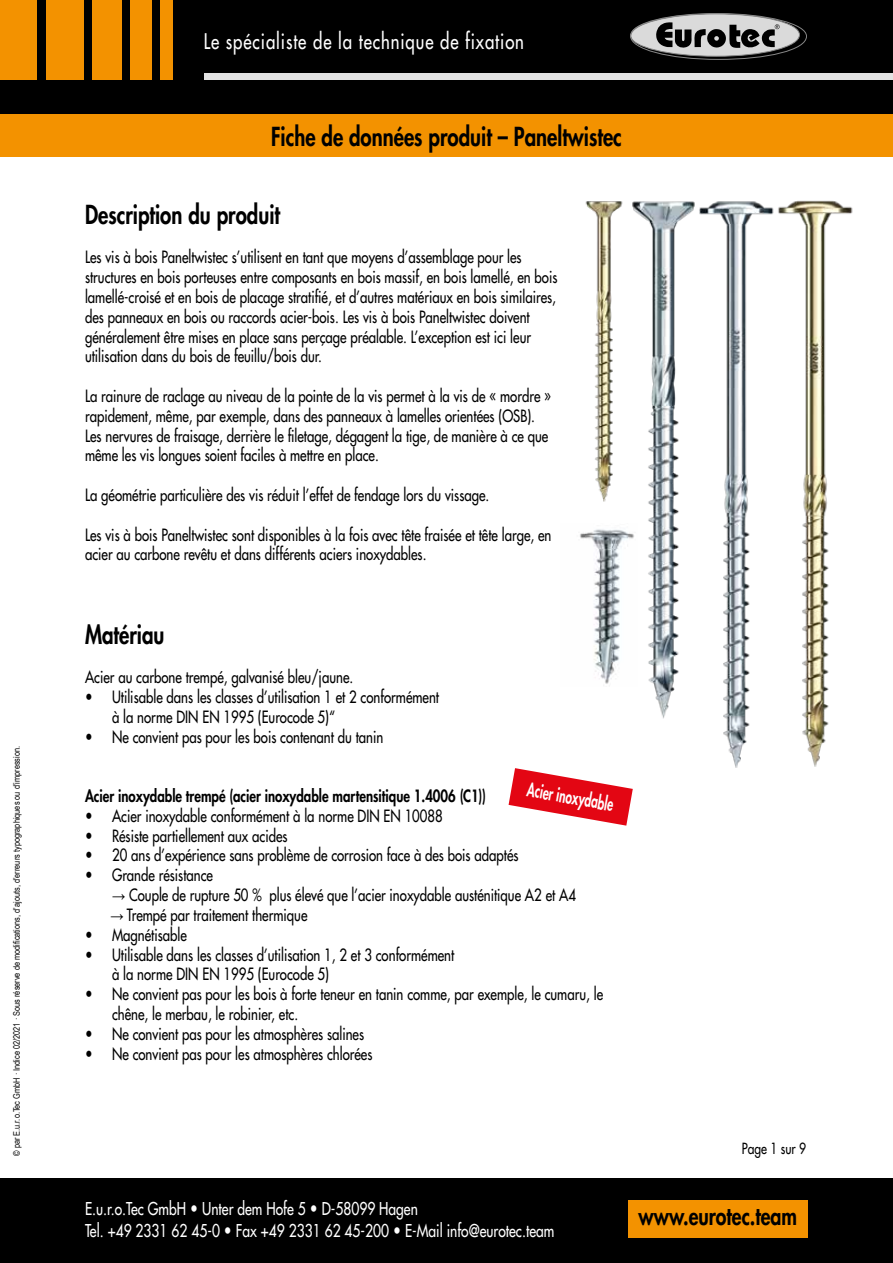
<style>
.page{position:relative;width:893px;height:1263px;background:#fff}
.page>*{position:absolute;margin:0;border:0;box-sizing:border-box;transform-origin:0 0}
.t1{font:800 25.5px "Futura Std";color:#000;scale:.8 1}
.t2{font:800 24.3px "Futura Std";color:#000;scale:.8 1}
.t3{font:500 21px "Futura Std";letter-spacing:.055em;color:#fff;scale:.8 1}
.t4{font:800 18.6px "Futura Std";color:#fff;scale:.64 1}
.t5{font:500 17.25px/22.5px "Futura Std";color:#fff;scale:.8 1}
.t6{font:500 16.5px/19.8px "Futura Std";color:#000;scale:.8 1}
.t7{font:800 16.5px "Futura Std";color:#000;scale:.8 1}
.t8{font:500 15px "Futura Std";color:#000;scale:.8 1}
.t9{font:9px "Arial Narrow";color:#000}
.s1{font-family:"Arial";font-weight:400}
.s2{font-weight:800}
</style>
<div class="page">
<div style="left:0;top:0;width:893px;height:137px;background:#000"></div>
<div style="left:204px;top:74px;width:689px;height:6px;background:#e3e3e3"></div>
<svg style="left:630px;top:13px;width:176px;height:46px"></svg>
<div style="left:631px;top:14px;width:168px;height:42px;background:#dadada;border-radius:50%"></div>
<div style="left:630px;top:14px;width:170px;height:43px;border:1px solid #878787;border-radius:50%"></div>
<div style="left:630px;top:13px;width:177px;height:47px;border:1px solid #878787;border-radius:50%"></div>
<svg style="left:656px;top:22px;width:124px;height:27px"></svg>
<div style="left:0;top:0;width:37px;height:80px;background:#f39200"></div>
<div style="left:46px;top:0;width:38px;height:80px;background:#f39200"></div>
<div style="left:92px;top:0;width:30px;height:80px;background:#f39200"></div>
<div style="left:131px;top:0;width:21px;height:80px;background:#f39200"></div>
<div style="left:161px;top:0;width:12px;height:80px;background:#f39200"></div>
<div style="left:0;top:114px;width:893px;height:43px;background:#f39200"></div>
<div style="left:0;top:1178px;width:893px;height:85px;background:#000"></div>
<div style="left:628px;top:1200px;width:180px;height:37px;background:#f39200"></div>
<svg style="left:509px;top:768px;width:124px;height:58px"></svg>
<img style="left:585px;top:201px;width:38px;height:300px">
<img style="left:778px;top:200px;width:75px;height:567px">
<img style="left:632px;top:201px;width:63px;height:517px">
<img style="left:699px;top:201px;width:75px;height:567px">
<img style="left:580px;top:524px;width:58px;height:162px">
<p class="t9" style="left:10px;top:1156px;width:411px;rotate:-90deg">© par E.u.r.o.Tec GmbH · Indice 02/2021 · Sous réserve de modifications, d’ajouts, d’erreurs typographiques ou d’impression.</p>
<p class="t3" style="left:204px;top:28px;width:402px">Le spécialiste de la technique de fixation</p>
<h1 class="t1" style="left:271px;top:121px;width:440px">Fiche de données produit – Paneltwistec</h1>
<h1 class="t1" style="left:85px;top:198px;width:245px">Description du produit</h1>
<p class="t6" style="left:85px;top:247px;width:592px">Les vis à bois Paneltwistec s’utilisent en tant que moyens d’assemblage pour les structures en bois porteuses entre composants en bois massif, en bois lamellé, en bois lamellé-croisé et en bois de placage stratifié, et d’autres matériaux en bois similaires, des panneaux en bois ou raccords acier-bois. Les vis à bois Paneltwistec doivent généralement être mises en place sans perçage préalable. L’exception est ici leur utilisation dans du bois de feuillu/bois dur.</p>
<p class="t6" style="left:85px;top:386px;width:584px">La rainure de raclage au niveau de la pointe de la vis permet à la vis de « mordre » rapidement, même, par exemple, dans des panneaux à lamelles orientées (OSB).<br>Les nervures de fraisage, derrière le filetage, dégagent la tige, de manière à ce que même les vis longues soient faciles à mettre en place.</p>
<p class="t6" style="left:85px;top:485px;width:507px">La géométrie particulière des vis réduit l’effet de fendage lors du vissage.</p>
<p class="t6" style="left:85px;top:525px;width:584px">Les vis à bois Paneltwistec sont disponibles à la fois avec tête fraisée et tête large, en acier au carbone revêtu et dans différents aciers inoxydables.</p>
<h1 class="t1" style="left:85px;top:618px;width:101px">Matériau</h1>
<p class="t6" style="left:85px;top:667px;width:337px">Acier au carbone trempé, galvanisé bleu/jaune.</p>
<p class="t6" style="left:112px;top:687px;width:410px;text-indent:-27px">• Utilisable dans les classes d’utilisation 1 et 2 conformément à la norme DIN EN 1995 (Eurocode 5)“</p>
<p class="t6" style="left:85px;top:727px;width:374px">• Ne convient pas pour les bois contenant du tanin</p>
<p class="t4" style="left:529px;top:778px;width:138px;rotate:10deg">Acier inoxydable</p>
<p class="t7" style="left:85px;top:785px;width:503px">Acier inoxydable trempé (acier inoxydable martensitique 1.4006 (C1))</p>
<p class="t6" style="left:85px;top:806px;width:449px">• Acier inoxydable conformément à la norme DIN EN 10088</p>
<p class="t6" style="left:85px;top:826px;width:255px">• Résiste partiellement aux acides</p>
<p class="t6" style="left:85px;top:845px;width:543px">• 20 ans d’expérience sans problème de corrosion face à des bois adaptés</p>
<p class="t6" style="left:85px;top:865px;width:162px">• Grande résistance</p>
<p class="t6" style="left:112px;top:885px;width:581px"><span class="s1">→</span> Couple de rupture 50 % plus élevé que l’acier inoxydable austénitique A2 et A4</p>
<p class="t6" style="left:111px;top:905px;width:248px"><span class="s1">→</span> Trempé par traitement thermique</p>
<p class="t6" style="left:85px;top:925px;width:129px">• Magnétisable</p>
<p class="t6" style="left:112px;top:944px;width:429px;text-indent:-27px">• Utilisable dans les classes d’utilisation 1, 2 et 3 conformément à la norme DIN EN 1995 (Eurocode 5)</p>
<p class="t6" style="left:112px;top:984px;width:615px;text-indent:-27px">• Ne convient pas pour les bois à forte teneur en tanin comme, par exemple, le cumaru, le chêne, le merbau, le robinier, etc.</p>
<p class="t6" style="left:85px;top:1024px;width:350px">• Ne convient pas pour les atmosphères salines</p>
<p class="t6" style="left:85px;top:1043px;width:361px">• Ne convient pas pour les atmosphères chlorées</p>
<p class="t8" style="left:742px;top:1139px;width:82px">Page 1 sur 9</p>
<p class="t5" style="left:85px;top:1197px;width:588px">E.u.r.o.Tec GmbH <span class="s2">•</span> Unter dem Hofe 5 <span class="s2">•</span> D-58099 Hagen<br>Tel. +49 2331 62 45-0 <span class="s2">•</span> Fax +49 2331 62 45-200 <span class="s2">•</span> E-Mail info@eurotec.team</p>
<h2 class="t2" style="left:638px;top:1201px;width:200px">www.eurotec.team</h2>
</div>
